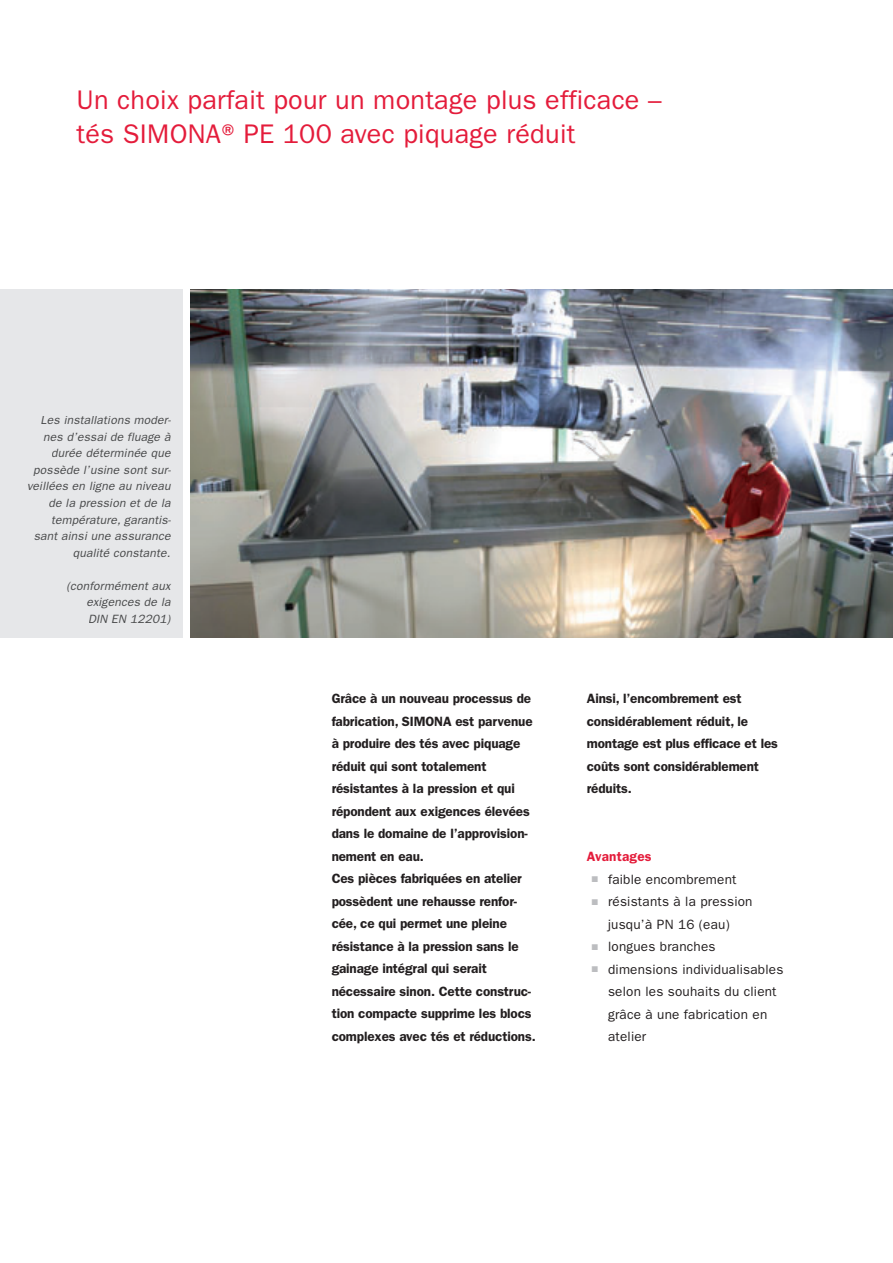
<style>
.page{position:relative;width:893px;height:1263px;background:#fff}
.page>*{position:absolute;margin:0;border:0;box-sizing:border-box;transform-origin:0 0}
.t1{font:27px/33.8px "Franklin Gothic";letter-spacing:.01em;color:#e41c3b}
.t2{font:600 13.5px/22.5px "Franklin Gothic";letter-spacing:-.01em;color:#231f20}
.t3{font:13.5px/22.5px "Franklin Gothic";letter-spacing:.015em;color:#231f20;text-align:center}
.t4{font:600 13.5px "Franklin Gothic";letter-spacing:.015em;color:#e41c3b}
.t5{font:italic 12px/16.5px "Franklin Gothic";letter-spacing:.015em;color:#474849;text-align:right}
.s1{font-family:"European Pi Three";color:#bcbdc0}
</style>
<div class="page">
<img style="left:191px;top:289px;width:702px;height:349px">
<div style="left:0;top:289px;width:183px;height:349px;background:#e6e7e9"></div>
<h1 class="t1" style="left:77px;top:85px;width:587px">Un choix parfait pour un montage plus efficace – tés SIMONA® PE 100 avec piquage réduit</h1>
<p class="t5" style="left:27px;top:413px;width:145px">Les installations moder&shy;nes d’essai de fluage à durée déterminée que possède l’usine sont sur&shy;veillées en ligne au niveau de la pression et de la température, garantis&shy;sant ainsi une assurance qualité constante.</p>
<p class="t5" style="left:86px;top:578px;width:86px;text-align:justify;text-indent:-20px">(conformément aux exigences de la DIN EN 12201)</p>
<p class="t2" style="left:332px;top:688px;width:206px">Grâce à un nouveau processus de fabrication, SIMONA est parvenue à produire des tés avec piquage réduit qui sont totalement résistantes à la pression et qui répondent aux exigences élevées dans le domaine de l’approvision&shy;nement en eau.<br>Ces pièces fabriquées en atelier possèdent une rehausse renfor&shy;cée, ce qui permet une pleine résistance à la pression sans le gainage intégral qui serait nécessaire sinon. Cette construc&shy;tion compacte supprime les blocs complexes avec tés et réductions.</p>
<p class="t2" style="left:587px;top:688px;width:193px">Ainsi, l’encombrement est considérablement réduit, le montage est plus efficace et les coûts sont considérablement réduits.</p>
<p class="t4" style="left:587px;top:852px;width:66px">Avantages</p>
<p class="t3" style="left:591px;top:869px;width:147px"><span class="s1">-</span> faible encombrement</p>
<p class="t3" style="left:591px;top:892px;width:163px"><span class="s1">-</span> résistants à la pression jusqu’à PN 16 (eau)</p>
<p class="t3" style="left:591px;top:937px;width:126px"><span class="s1">-</span> longues branches</p>
<p class="t3" style="left:608px;top:959px;width:177px;text-align:left;text-indent:-17px"><span class="s1">-</span> dimensions individualisables selon les souhaits du client grâce à une fabrication en atelier</p>
</div>
